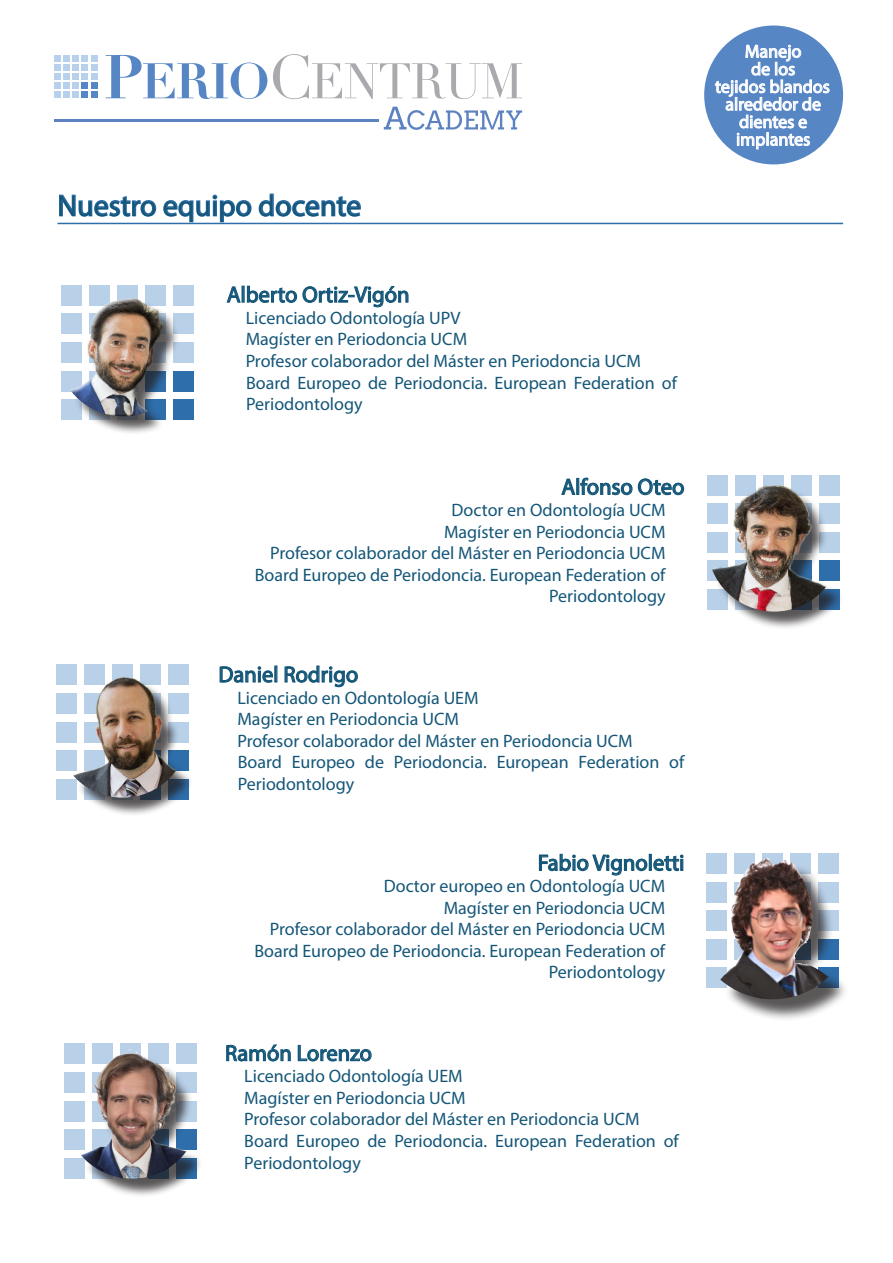
<style>
.page{position:relative;width:893px;height:1263px;background:#fff}
.page>*{position:absolute;margin:0;border:0;box-sizing:border-box;transform-origin:0 0}
.t1{font:30px "Myriad Pro";color:#145678}
.t2{font:22.5px "Myriad Pro";color:#145678}
.t3{font:18px/21.6px "Myriad Pro";color:#145678}
.t4{font:18px/17.5px "Myriad Pro";color:#fff;text-align:center}
</style>
<div class="page">
<div style="left:704px;top:26px;width:139px;height:138px;background:#5786c5;border-radius:50%"></div>
<svg style="left:715px;top:44px;width:114px;height:105px"></svg>
<svg style="left:106px;top:55px;width:161px;height:44px"></svg>
<svg style="left:273px;top:54px;width:249px;height:45px"></svg>
<div style="left:91px;top:55px;width:7px;height:6px;background:#b7d0ec"></div>
<div style="left:91px;top:64px;width:7px;height:7px;background:#b7d0ec"></div>
<svg style="left:82px;top:55px;width:6px;height:6px"></svg>
<div style="left:82px;top:64px;width:6px;height:7px;background:#b7d0ec"></div>
<div style="left:91px;top:73px;width:7px;height:7px;background:#b7d0ec"></div>
<div style="left:91px;top:82px;width:7px;height:7px;background:#5786c5"></div>
<div style="left:82px;top:73px;width:6px;height:7px;background:#b7d0ec"></div>
<div style="left:82px;top:82px;width:6px;height:7px;background:#5786c5"></div>
<div style="left:91px;top:92px;width:7px;height:6px;background:#5786c5"></div>
<svg style="left:82px;top:92px;width:6px;height:6px"></svg>
<div style="left:72px;top:55px;width:7px;height:6px;background:#b7d0ec"></div>
<div style="left:72px;top:64px;width:7px;height:7px;background:#b7d0ec"></div>
<div style="left:63px;top:55px;width:7px;height:6px;background:#b7d0ec"></div>
<div style="left:63px;top:64px;width:7px;height:7px;background:#b7d0ec"></div>
<div style="left:72px;top:73px;width:7px;height:7px;background:#b7d0ec"></div>
<div style="left:72px;top:82px;width:7px;height:7px;background:#b7d0ec"></div>
<div style="left:63px;top:73px;width:7px;height:7px;background:#b7d0ec"></div>
<div style="left:63px;top:82px;width:7px;height:7px;background:#b7d0ec"></div>
<div style="left:72px;top:92px;width:7px;height:6px;background:#b7d0ec"></div>
<div style="left:63px;top:92px;width:7px;height:6px;background:#b7d0ec"></div>
<div style="left:54px;top:55px;width:7px;height:6px;background:#b7d0ec"></div>
<div style="left:54px;top:64px;width:7px;height:7px;background:#b7d0ec"></div>
<div style="left:54px;top:73px;width:7px;height:7px;background:#b7d0ec"></div>
<div style="left:54px;top:82px;width:7px;height:7px;background:#b7d0ec"></div>
<div style="left:54px;top:92px;width:7px;height:6px;background:#b7d0ec"></div>
<svg style="left:384px;top:107px;width:138px;height:23px"></svg>
<hr style="left:54px;top:119px;width:325px;height:2px;background:#5d82c2">
<svg style="left:59px;top:194px;width:98px;height:23px"></svg>
<hr style="left:57px;top:223px;width:786px;height:1px;background:#2e6eab">
<div style="left:707px;top:853px;width:20px;height:20px;background:#b8d0e8"></div>
<div style="left:735px;top:853px;width:20px;height:20px;background:#b8d0e8"></div>
<div style="left:763px;top:853px;width:20px;height:20px;background:#b8d0e8"></div>
<div style="left:791px;top:853px;width:20px;height:20px;background:#b8d0e8"></div>
<div style="left:819px;top:853px;width:20px;height:20px;background:#b8d0e8"></div>
<div style="left:707px;top:882px;width:20px;height:20px;background:#b8d0e8"></div>
<div style="left:707px;top:911px;width:20px;height:20px;background:#b8d0e8"></div>
<div style="left:707px;top:939px;width:20px;height:20px;background:#b8d0e8"></div>
<div style="left:707px;top:968px;width:20px;height:20px;background:#b8d0e8"></div>
<div style="left:174px;top:314px;width:20px;height:20px;background:#b8d0e8"></div>
<div style="left:174px;top:342px;width:20px;height:20px;background:#b8d0e8"></div>
<div style="left:174px;top:371px;width:20px;height:20px;background:#2e6eab"></div>
<div style="left:62px;top:400px;width:20px;height:20px;background:#b8d0e8"></div>
<div style="left:174px;top:400px;width:20px;height:20px;background:#2e6eab"></div>
<div style="left:707px;top:475px;width:20px;height:20px;background:#b8d0e8"></div>
<div style="left:735px;top:475px;width:20px;height:20px;background:#b8d0e8"></div>
<div style="left:763px;top:475px;width:20px;height:20px;background:#b8d0e8"></div>
<div style="left:791px;top:475px;width:20px;height:20px;background:#b8d0e8"></div>
<div style="left:819px;top:475px;width:20px;height:20px;background:#b8d0e8"></div>
<div style="left:707px;top:504px;width:20px;height:20px;background:#b8d0e8"></div>
<div style="left:707px;top:532px;width:20px;height:20px;background:#b8d0e8"></div>
<div style="left:707px;top:561px;width:20px;height:20px;background:#b8d0e8"></div>
<div style="left:707px;top:589px;width:20px;height:20px;background:#b8d0e8"></div>
<div style="left:715px;top:488px;width:129px;height:142px;background:#231f20;opacity:.75"></div>
<img style="left:707px;top:478px;width:134px;height:134px;border-radius:67px">
<div style="left:56px;top:665px;width:20px;height:20px;background:#b8d0e8"></div>
<div style="left:84px;top:665px;width:20px;height:20px;background:#b8d0e8"></div>
<div style="left:112px;top:665px;width:20px;height:20px;background:#b8d0e8"></div>
<div style="left:140px;top:665px;width:20px;height:20px;background:#b8d0e8"></div>
<div style="left:168px;top:665px;width:20px;height:20px;background:#b8d0e8"></div>
<div style="left:56px;top:693px;width:20px;height:21px;background:#b8d0e8"></div>
<div style="left:56px;top:722px;width:20px;height:20px;background:#b8d0e8"></div>
<div style="left:56px;top:751px;width:20px;height:20px;background:#b8d0e8"></div>
<div style="left:56px;top:779px;width:20px;height:20px;background:#b8d0e8"></div>
<div style="left:76px;top:680px;width:118px;height:136px;background:#231f20;opacity:.75"></div>
<img style="left:56px;top:665px;width:133px;height:133px;border-radius:66px">
<div style="left:65px;top:1044px;width:20px;height:20px;background:#b8d0e8"></div>
<div style="left:93px;top:1044px;width:20px;height:20px;background:#b8d0e8"></div>
<div style="left:121px;top:1044px;width:20px;height:20px;background:#b8d0e8"></div>
<div style="left:149px;top:1044px;width:20px;height:20px;background:#b8d0e8"></div>
<div style="left:177px;top:1044px;width:20px;height:20px;background:#b8d0e8"></div>
<div style="left:65px;top:1072px;width:20px;height:20px;background:#b8d0e8"></div>
<div style="left:65px;top:1101px;width:20px;height:20px;background:#b8d0e8"></div>
<div style="left:65px;top:1129px;width:20px;height:20px;background:#b8d0e8"></div>
<div style="left:65px;top:1158px;width:20px;height:20px;background:#b8d0e8"></div>
<div style="left:84px;top:1053px;width:120px;height:144px;background:#231f20;opacity:.75"></div>
<img style="left:65px;top:1044px;width:135px;height:135px;border-radius:67px">
<svg style="left:163px;top:193px;width:246px;height:121px"></svg>
<svg style="left:561px;top:477px;width:124px;height:19px"></svg>
<svg style="left:219px;top:666px;width:54px;height:17px"></svg>
<svg style="left:284px;top:665px;width:74px;height:23px"></svg>
<svg style="left:538px;top:853px;width:146px;height:23px"></svg>
<svg style="left:226px;top:1044px;width:65px;height:18px"></svg>
<svg style="left:297px;top:1044px;width:75px;height:18px"></svg>
<div style="left:73px;top:301px;width:108px;height:134px;background:#231f20;opacity:.75"></div>
<img style="left:61px;top:284px;width:128px;height:132px">
<div style="left:57px;top:294px;width:109px;height:122px;background:#fff;opacity:.75"></div>
<div style="left:57px;top:309px;width:110px;height:107px;background:#231f20;opacity:.75"></div>
<div style="left:724px;top:861px;width:125px;height:160px;background:#231f20;opacity:.75"></div>
<img style="left:720px;top:858px;width:108px;height:141px">
<p class="t1" style="left:57px;top:187px;width:305px">Nuestro equipo docente</p>
<p class="t2" style="left:227px;top:281px;width:184px">Alberto Ortiz-Vigón</p>
<p class="t3" style="left:246px;top:307px;width:216px">Licenciado Odontología UPV</p>
<p class="t3" style="left:246px;top:328px;width:223px">Magíster en Periodoncia UCM</p>
<p class="t3" style="left:246px;top:350px;width:397px">Profesor colaborador del Máster en Periodoncia UCM</p>
<p class="t3" style="left:246px;top:371px;width:432px">Board Europeo de Periodoncia. European Federation of<br>Periodontology</p>
<p class="t2" style="left:561px;top:473px;width:124px">Alfonso Oteo</p>
<p class="t3" style="left:452px;top:499px;width:216px">Doctor en Odontología UCM</p>
<p class="t3" style="left:444px;top:520px;width:223px">Magíster en Periodoncia UCM</p>
<p class="t3" style="left:270px;top:542px;width:397px">Profesor colaborador del Máster en Periodoncia UCM</p>
<p class="t3" style="left:255px;top:564px;width:412px;text-align:right">Board Europeo de Periodoncia. European Federation of<br>Periodontology</p>
<p class="t2" style="left:218px;top:661px;width:141px">Daniel Rodrigo</p>
<p class="t3" style="left:237px;top:686px;width:243px">Licenciado en Odontología UEM</p>
<p class="t3" style="left:237px;top:708px;width:223px">Magíster en Periodoncia UCM</p>
<p class="t3" style="left:237px;top:730px;width:397px">Profesor colaborador del Máster en Periodoncia UCM</p>
<p class="t3" style="left:238px;top:751px;width:448px">Board Europeo de Periodoncia. European Federation of<br>Periodontology</p>
<p class="t2" style="left:538px;top:849px;width:148px">Fabio Vignoletti</p>
<p class="t3" style="left:384px;top:875px;width:283px">Doctor europeo en Odontología UCM</p>
<p class="t3" style="left:444px;top:896px;width:223px">Magíster en Periodoncia UCM</p>
<p class="t3" style="left:270px;top:918px;width:397px">Profesor colaborador del Máster en Periodoncia UCM</p>
<p class="t3" style="left:254px;top:940px;width:412px;text-align:right">Board Europeo de Periodoncia. European Federation of<br>Periodontology</p>
<p class="t2" style="left:225px;top:1039px;width:148px">Ramón Lorenzo</p>
<p class="t3" style="left:244px;top:1065px;width:220px">Licenciado Odontología UEM</p>
<p class="t3" style="left:244px;top:1087px;width:223px">Magíster en Periodoncia UCM</p>
<p class="t3" style="left:244px;top:1108px;width:397px">Profesor colaborador del Máster en Periodoncia UCM</p>
<p class="t3" style="left:244px;top:1130px;width:436px">Board Europeo de Periodoncia. European Federation of<br>Periodontology</p>
<p class="t4" style="left:715px;top:42px;width:116px">Manejo<br>de los<br>tejidos blandos alrededor de dientes e implantes</p>
</div>
